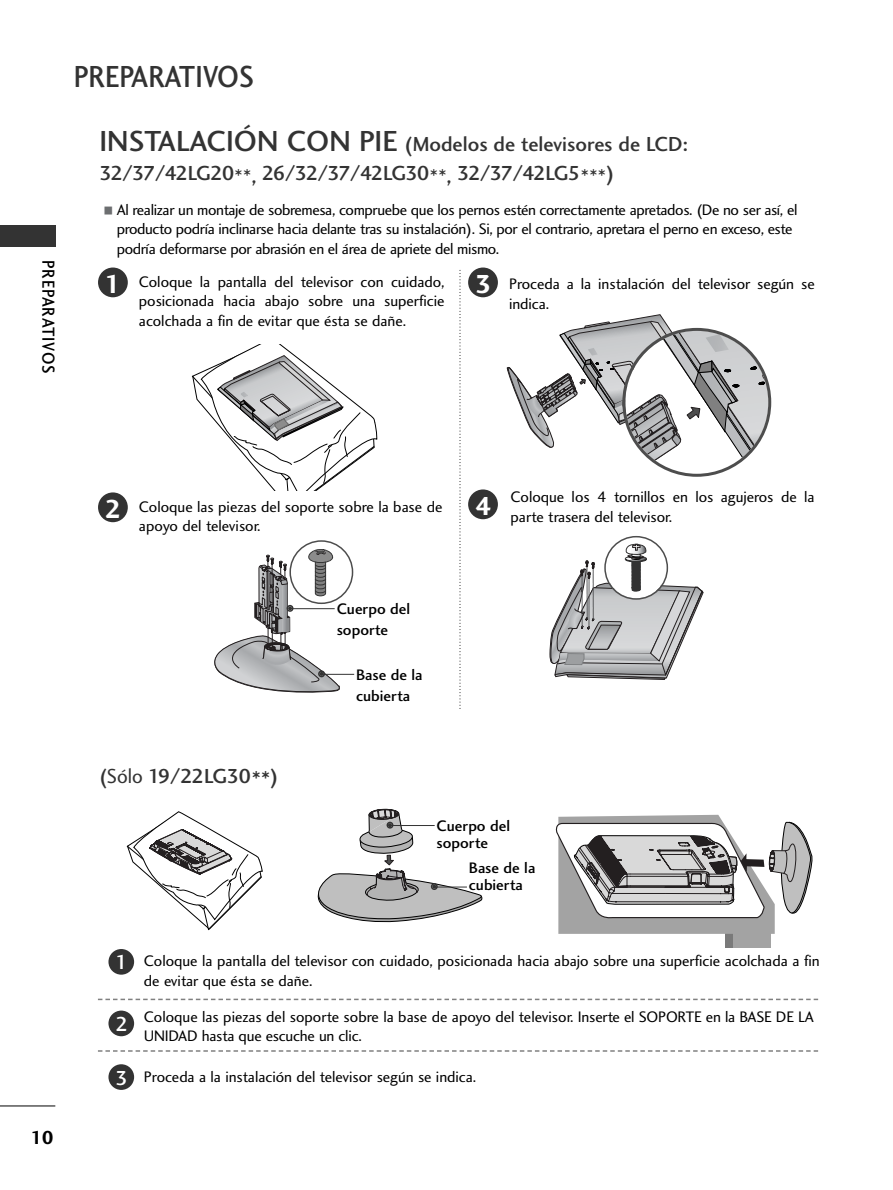
<style>
.page{position:relative;width:893px;height:1190px;background:#fff}
.page>*{position:absolute;margin:0;border:0;box-sizing:border-box;transform-origin:0 0}
.t1{font:31.5px "Charlotte Sans Medium Plain";color:#333;scale:.9 1}
.t2{font:27px "Charlotte Sans Bold Plain";color:#fff}
.t3{font:21px/29.5px "Charlotte Sans Medium Plain";letter-spacing:-.015em;color:#333}
.t4{font:21px "Charlotte Sans Medium Plain";letter-spacing:-.045em;color:#333;scale:.95 1}
.t5{font:21px "Charlotte Sans Medium Plain";color:#fff}
.t6{font:19.5px "Charlotte Sans Bold Plain";color:#000}
.t7{font:18px "Charlotte Sans Medium Plain";letter-spacing:.06em;color:#000;scale:.9 1}
.t8{font:15.75px/19.5px "Charlotte Sans Book Plain";letter-spacing:-.005em;color:#000}
.t9{font:15.75px/19.5px "Charlotte Sans Book Plain";letter-spacing:-.025em;color:#000}
.t10{font:15.75px/21px "Charlotte Sans Medium Plain";color:#000}
.s1{font-size:30px}
.s2{font-family:"FZDING33";font-size:9px;color:#6c6e70}
.s3{font-family:"Charlotte Sans Bold Plain";font-size:27px;color:#fff}
.s4{font-family:"Charlotte Sans Book Plain"}
.s5{font-family:"Charlotte Sans Bold Plain";font-size:22.5px}
</style>
<div class="page">
<hr style="left:0;top:1105px;width:55px;height:1px;background:#000">
<div style="left:0;top:225px;width:55px;height:22px;background:#333"></div>
<svg style="left:191px;top:344px;width:186px;height:146px"></svg>
<svg style="left:507px;top:314px;width:261px;height:160px"></svg>
<div style="left:622px;top:328px;width:149px;height:149px;border:3px solid #4d4d4d;border-radius:50%"></div>
<div style="left:98px;top:267px;width:30px;height:30px;background:#333;border-radius:50%"></div>
<div style="left:468px;top:267px;width:30px;height:30px;background:#333;border-radius:50%"></div>
<div style="left:468px;top:489px;width:30px;height:30px;background:#333;border-radius:50%"></div>
<div style="left:98px;top:492px;width:30px;height:30px;background:#333;border-radius:50%"></div>
<svg style="left:459px;top:270px;width:1px;height:436px"></svg>
<hr style="left:321px;top:674px;width:33px;height:1px;background:#333">
<svg style="left:550px;top:544px;width:153px;height:135px"></svg>
<div style="left:604px;top:536px;width:64px;height:63px;border:2px solid #4d4d4d;border-radius:50%"></div>
<svg style="left:214px;top:549px;width:127px;height:144px"></svg>
<div style="left:289px;top:540px;width:64px;height:64px;border:2px solid #4d4d4d;border-radius:50%"></div>
<svg style="left:98px;top:998px;width:720px;height:2px"></svg>
<svg style="left:98px;top:1050px;width:720px;height:1px"></svg>
<svg style="left:126px;top:811px;width:137px;height:119px"></svg>
<div style="left:724px;top:928px;width:11px;height:20px;background:#7a7a7a"></div>
<div style="left:733px;top:928px;width:37px;height:20px;background:#a3a3a3"></div>
<svg style="left:555px;top:814px;width:258px;height:119px"></svg>
<div style="left:108px;top:949px;width:26px;height:25px;background:#333;border-radius:50%"></div>
<div style="left:108px;top:1010px;width:26px;height:26px;background:#333;border-radius:50%"></div>
<div style="left:108px;top:1064px;width:26px;height:25px;background:#333;border-radius:50%"></div>
<svg style="left:317px;top:809px;width:166px;height:114px"></svg>
<div style="left:431px;top:883px;width:7px;height:7px;border:2px solid #333;border-radius:50%"></div>
<p class="t7" style="left:55px;top:260px;width:128px;rotate:90deg">PREPARATIVOS</p>
<h1 class="t1" style="left:74px;top:64px;width:202px">PREPARATIVOS</h1>
<h3 class="t3" style="left:99px;top:131px;width:590px"><span class="s1">INSTALACIÓN CON PIE</span> (Modelos de televisores de LCD:<br>32/37/42LG20**, 26/32/37/42LG30**, 32/37/42LG5***)</h3>
<p class="t9" style="left:117px;top:201px;width:682px;text-indent:-13px"><span class="s2">A</span> Al realizar un montaje de sobremesa, compruebe que los pernos estén correctamente apretados. (De no ser así, el producto podría inclinarse hacia delante tras su instalación). Si, por el contrario, apretara el perno en exceso, este podría deformarse por abrasión en el área de apriete del mismo.</p>
<h2 class="t2" style="left:105px;top:273px;width:18px">1</h2>
<h2 class="t2" style="left:475px;top:273px;width:18px">3</h2>
<p class="t8" style="left:139px;top:273px;width:307px;text-align:justify">Coloque la pantalla del televisor con cuidado, posicionada hacia abajo sobre una superficie acolchada a fin de evitar que ésta se dañe.</p>
<p class="t8" style="left:509px;top:276px;width:307px">Proceda a la instalación del televisor según se indica.</p>
<p class="t6" style="left:31px;top:1129px;width:25px">10</p>
<p class="t8" style="left:139px;top:498px;width:305px;text-indent:-34px"><span class="s3">2</span> Coloque las piezas del soporte sobre la base de apoyo del televisor.</p>
<h3 class="t4" style="left:99px;top:768px;width:190px">(<span class="s4">Sólo</span> 19/22LG30<span class="s5">**</span>)</h3>
<p class="t10" style="left:337px;top:600px;width:75px">Cuerpo del soporte</p>
<p class="t10" style="left:356px;top:665px;width:68px">Base de la cubierta</p>
<h2 class="t2" style="left:475px;top:495px;width:18px">4</h2>
<p class="t8" style="left:510px;top:489px;width:305px">Coloque los 4 tornillos en los agujeros de la parte trasera del televisor.</p>
<p class="t10" style="left:436px;top:819px;width:75px;line-height:16.5px">Cuerpo del soporte</p>
<p class="t10" style="left:469px;top:861px;width:68px;line-height:16.5px">Base de la cubierta</p>
<h3 class="t5" style="left:115px;top:954px;width:14px">1</h3>
<h3 class="t5" style="left:115px;top:1015px;width:14px">2</h3>
<h3 class="t5" style="left:115px;top:1069px;width:14px">3</h3>
<p class="t8" style="left:144px;top:953px;width:677px">Coloque la pantalla del televisor con cuidado, posicionada hacia abajo sobre una superficie acolchada a fin de evitar que ésta se dañe.</p>
<p class="t8" style="left:144px;top:1008px;width:671px">Coloque las piezas del soporte sobre la base de apoyo del televisor. Inserte el SOPORTE en la BASE DE LA<br>UNIDAD hasta que escuche un clic.</p>
<p class="t8" style="left:144px;top:1068px;width:334px">Proceda a la instalación del televisor según se indica.</p>
</div>
